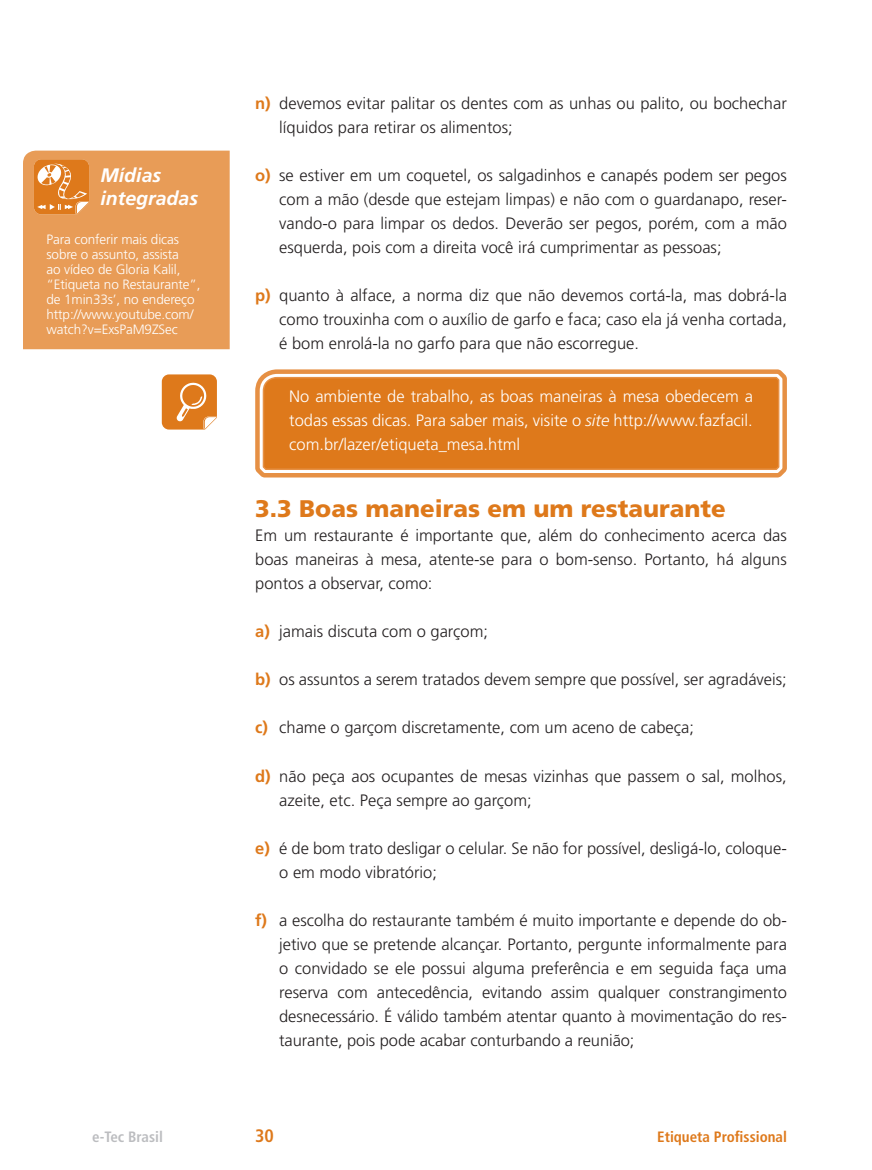
<style>
.page{position:relative;width:872px;height:1170px;background:#fff}
.page>*{position:absolute;margin:0;border:0;box-sizing:border-box;transform-origin:0 0}
.t1{font:900 24px "Frutiger LT Std";color:#de791b}
.t2{font:italic 700 19.5px/23.4px "Frutiger LT Std";color:#fff}
.t3{font:700 condensed 18px "Frutiger LT Std";color:#de791b}
.t4{font:300 16.5px/24px "Frutiger LT Std";color:#231f20;text-align:justify}
.t5{font:300 16.5px/24px "Frutiger LT Std";color:#fff;text-align:justify}
.t6{font:700 condensed 15px "Frutiger LT Std";color:#de791b}
.t7{font:700 condensed 15px "Frutiger LT Std";color:#bcbdc0}
.t8{font:300 13.5px/15px "Frutiger LT Std";letter-spacing:-.01em;color:#fff}
.s1{font-weight:700;color:#de791b}
.s2{font-style:italic}
</style>
<div class="page">
<svg style="left:255px;top:369px;width:532px;height:109px"></svg>
<div style="left:262px;top:376px;width:518px;height:94px;background:#de791b"></div>
<div style="left:23px;top:151px;width:207px;height:198px;background:#e89c57"></div>
<svg style="left:34px;top:159px;width:55px;height:55px;background:#e49347"></svg>
<svg style="left:162px;top:374px;width:55px;height:55px;background:#e38d3e"></svg>
<p class="t2" style="left:100px;top:163px;width:99px">Mídias integradas</p>
<p class="t8" style="left:46px;top:231px;width:156px">Para conferir mais dicas sobre o assunto, assista<br>ao vídeo de Gloria Kalil, “Etiqueta no Restaurante”, de 1min33s’, no endereço http://www.youtube.com/ watch?v=ExsPaM9ZSec</p>
<p class="t4" style="left:279px;top:92px;width:509px;text-indent:-24px"><span class="s1">n)</span> devemos evitar palitar os dentes com as unhas ou palito, ou bochechar líquidos para retirar os alimentos;</p>
<p class="t4" style="left:279px;top:164px;width:509px;text-indent:-24px"><span class="s1">o)</span> se estiver em um coquetel, os salgadinhos e canapés podem ser pegos com a mão (desde que estejam limpas) e não com o guardanapo, reser&shy;vando-o para limpar os dedos. Deverão ser pegos, porém, com a mão esquerda, pois com a direita você irá cumprimentar as pessoas;</p>
<p class="t4" style="left:279px;top:284px;width:509px;text-indent:-24px"><span class="s1">p)</span> quanto à alface, a norma diz que não devemos cortá-la, mas dobrá-la como trouxinha com o auxílio de garfo e faca; caso ela já venha cortada, é bom enrolá-la no garfo para que não escorregue.</p>
<p class="t5" style="left:289px;top:385px;width:465px">No ambiente de trabalho, as boas maneiras à mesa obedecem a todas essas dicas. Para saber mais, visite o <span class="s2">site</span> http://www.fazfacil. com.br/lazer/etiqueta_mesa.html</p>
<p class="t1" style="left:255px;top:494px;width:472px">3.3 Boas maneiras em um restaurante</p>
<p class="t4" style="left:255px;top:524px;width:533px">Em um restaurante é importante que, além do conhecimento acerca das boas maneiras à mesa, atente-se para o bom-senso. Portanto, há alguns pontos a observar, como:</p>
<p class="t4" style="left:255px;top:620px;width:234px"><span class="s1">a)</span> jamais discuta com o garçom;</p>
<p class="t4" style="left:255px;top:668px;width:533px"><span class="s1">b)</span> os assuntos a serem tratados devem sempre que possível, ser agradáveis;</p>
<p class="t4" style="left:255px;top:716px;width:440px"><span class="s1">c)</span> chame o garçom discretamente, com um aceno de cabeça;</p>
<p class="t4" style="left:279px;top:764px;width:509px;text-indent:-24px"><span class="s1">d)</span> não peça aos ocupantes de mesas vizinhas que passem o sal, molhos, azeite, etc. Peça sempre ao garçom;</p>
<p class="t4" style="left:279px;top:836px;width:509px;text-indent:-24px"><span class="s1">e)</span> é de bom trato desligar o celular. Se não for possível, desligá-lo, coloque&shy;o em modo vibratório;</p>
<p class="t4" style="left:279px;top:908px;width:509px;text-indent:-24px"><span class="s1">f)</span> a escolha do restaurante também é muito importante e depende do ob&shy;jetivo que se pretende alcançar. Portanto, pergunte informalmente para o convidado se ele possui alguma preferência e em seguida faça uma reserva com antecedência, evitando assim qualquer constrangimento desnecessário. É válido também atentar quanto à movimentação do res&shy;taurante, pois pode acabar conturbando a reunião;</p>
<p class="t7" style="left:92px;top:1127px;width:72px">e-Tec Brasil</p>
<p class="t3" style="left:255px;top:1124px;width:20px">30</p>
<p class="t6" style="left:657px;top:1127px;width:131px">Etiqueta Profissional</p>
</div>
